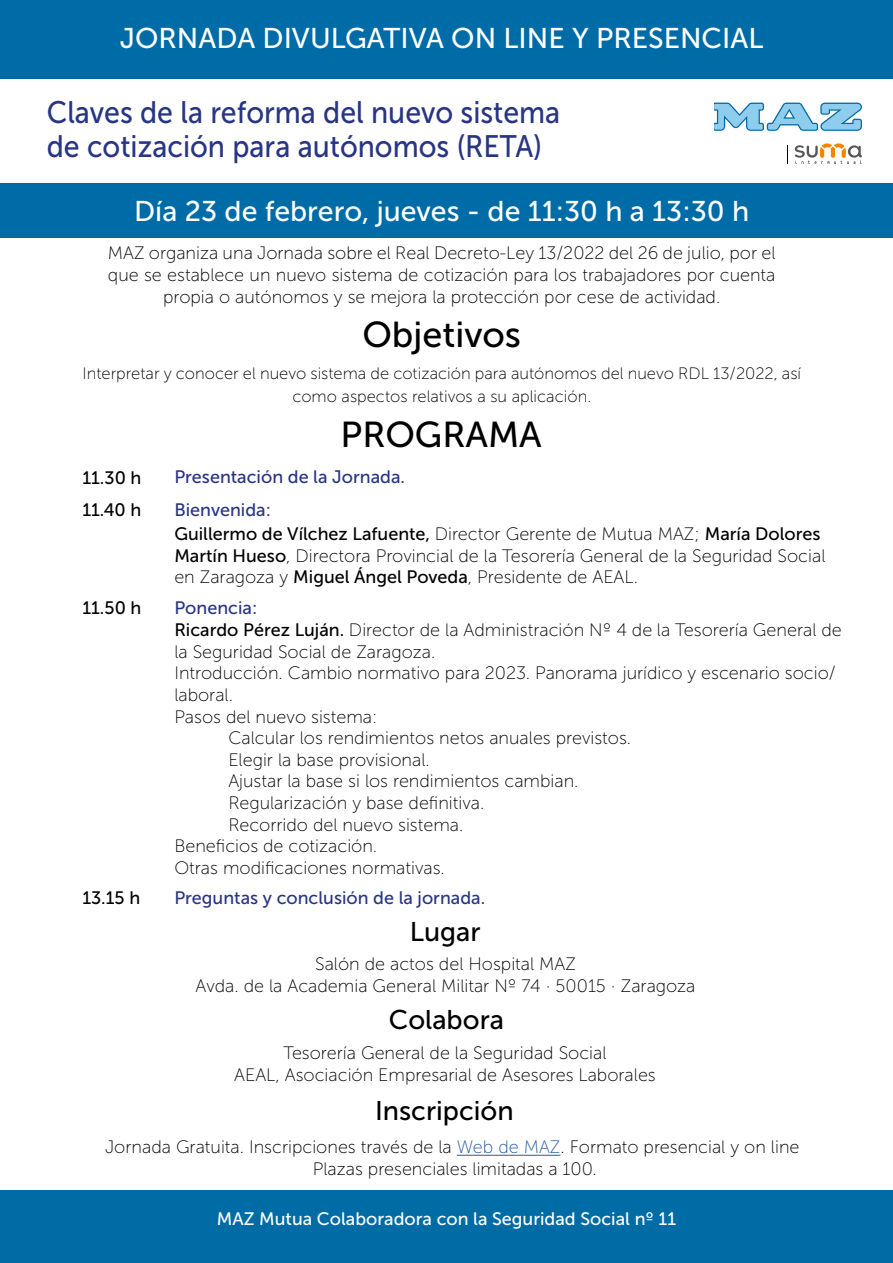
<style>
.page{position:relative;width:893px;height:1263px;background:#fff}
.page>*{position:absolute;margin:0;border:0;box-sizing:border-box;transform-origin:0 0}
.t1{font:36px "Museo Sans 500";color:#000}
.t2{font:31.05px/34.5px "Museo Sans 500";color:#283583;scale:.92 1}
.t3{font:28.5px "Museo Sans 500";color:#fdfefd}
.t4{font:27px "Museo Sans 500";color:#000}
.t5{font:18px/21.6px "Museo Sans 100";color:#000;text-align:center}
.t6{font:18px/23.7px "Museo Sans 500";color:#000}
.t7{font:18px "Museo Sans 500";color:#283583}
.t8{font:18px "Museo Sans 500";color:#fff}
.t9{font:16.5px/22.5px "Museo Sans 100";color:#000;text-align:center}
.s1{color:#283583}
.s2{font-family:"Museo Sans 100"}
.s3{font-family:"Museo Sans 500"}
.s4{color:#275b9b}
</style>
<div class="page">
<hr style="left:457px;top:1155px;width:103px;height:1px;background:#275b9b">
<div style="left:0;top:1191px;width:893px;height:72px;background:#006ca5"></div>
<div style="left:0;top:0;width:893px;height:79px;background:#006ca7"></div>
<div style="left:0;top:183px;width:893px;height:54px;background:#006ca7"></div>
<svg style="left:714px;top:103px;width:148px;height:28px"></svg>
<svg style="left:795px;top:143px;width:67px;height:21px"></svg>
<svg style="left:787px;top:145px;width:1px;height:19px"></svg>
<h3 class="t3" style="left:120px;top:23px;width:645px">JORNADA DIVULGATIVA ON LINE Y PRESENCIAL</h3>
<h2 class="t2" style="left:47px;top:95px;width:560px">Claves de la reforma del nuevo sistema de cotización para autónomos (RETA)</h2>
<h3 class="t3" style="left:134px;top:196px;width:616px">Día 23 de febrero, jueves - de 11:30 h a 13:30 h</h3>
<p class="t5" style="left:108px;top:243px;width:669px">MAZ organiza una Jornada sobre el Real Decreto-Ley 13/2022 del 26 de julio, por el que se establece un nuevo sistema de cotización para los trabajadores por cuenta propia o autónomos y se mejora la protección por cese de actividad.</p>
<h1 class="t1" style="left:362px;top:315px;width:160px">Objetivos</h1>
<p class="t9" style="left:82px;top:362px;width:720px">Interpretar y conocer el nuevo sistema de cotización para autónomos del nuevo RDL 13/2022, así como aspectos relativos a su aplicación.</p>
<h1 class="t1" style="left:340px;top:415px;width:203px">PROGRAMA</h1>
<p class="t6" style="left:82px;top:466px;width:61px">11.30 h</p>
<p class="t7" style="left:174px;top:467px;width:232px">Presentación de la Jornada.</p>
<p class="t6" style="left:82px;top:498px;width:60px">11.40 h</p>
<p class="t6" style="left:174px;top:498px;width:648px"><span class="s1">Bienvenida:<br></span>Guillermo de Vílchez Lafuente, <span class="s2">Director Gerente de Mutua MAZ;</span> María Dolores</p>
<p class="t5" style="left:174px;top:545px;width:653px;text-align:left"><span class="s3">Martín Hueso</span>, Directora Provincial de la Tesorería General de la Seguridad Social en Zaragoza y <span class="s3">Miguel Ángel Poveda</span>, Presidente de AEAL.</p>
<p class="t6" style="left:82px;top:596px;width:61px">11.50 h</p>
<p class="t7" style="left:174px;top:597px;width:84px">Ponencia:</p>
<p class="t5" style="left:174px;top:619px;width:669px"><span class="s3">Ricardo Pérez Luján.</span> Director de la Administración Nº 4 de la Tesorería General de</p>
<p class="t5" style="left:174px;top:641px;width:262px">la Seguridad Social de Zaragoza.</p>
<p class="t5" style="left:174px;top:662px;width:663px">Introducción. Cambio normativo para 2023. Panorama jurídico y escenario socio/</p>
<p class="t5" style="left:174px;top:684px;width:60px">laboral.</p>
<p class="t5" style="left:174px;top:706px;width:205px">Pasos del nuevo sistema:</p>
<p class="t5" style="left:228px;top:727px;width:404px">Calcular los rendimientos netos anuales previstos.</p>
<p class="t5" style="left:228px;top:749px;width:203px">Elegir la base provisional.</p>
<p class="t5" style="left:228px;top:770px;width:352px">Ajustar la base si los rendimientos cambian.</p>
<p class="t5" style="left:228px;top:792px;width:258px">Regularización y base definitiva.</p>
<p class="t5" style="left:228px;top:814px;width:237px">Recorrido del nuevo sistema.</p>
<p class="t5" style="left:174px;top:835px;width:204px">Beneficios de cotización.</p>
<p class="t5" style="left:174px;top:857px;width:272px">Otras modificaciones normativas.</p>
<p class="t6" style="left:82px;top:886px;width:59px">13.15 h</p>
<p class="t7" style="left:174px;top:888px;width:312px">Preguntas y conclusión de la jornada.</p>
<h3 class="t4" style="left:410px;top:916px;width:72px">Lugar</h3>
<p class="t5" style="left:196px;top:953px;width:501px">Salón de actos del Hospital MAZ<br>Avda. de la Academia General Militar Nº 74 · 50015 · Zaragoza</p>
<h3 class="t4" style="left:389px;top:1005px;width:117px">Colabora</h3>
<p class="t5" style="left:234px;top:1042px;width:423px">Tesorería General de la Seguridad Social<br>AEAL, Asociación Empresarial de Asesores Laborales</p>
<h3 class="t4" style="left:375px;top:1096px;width:140px">Inscripción</h3>
<p class="t5" style="left:105px;top:1137px;width:696px">Jornada Gratuita. Inscripciones través de la <span class="s4">Web de MAZ</span>. Formato presencial y on line<br>Plazas presenciales limitadas a 100.</p>
<p class="t8" style="left:217px;top:1209px;width:461px">MAZ Mutua Colaboradora con la Seguridad Social nº 11</p>
</div>
